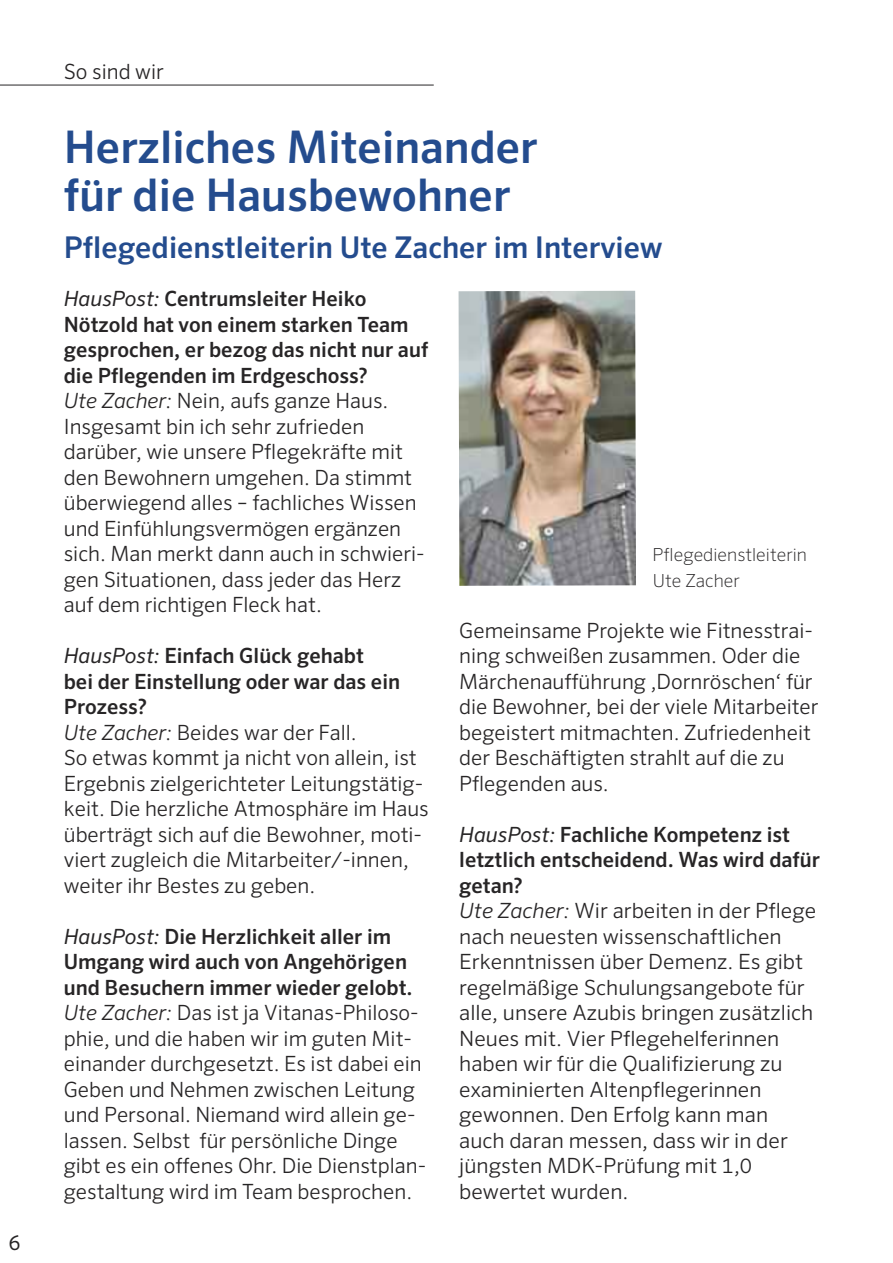
<style>
.page{position:relative;width:893px;height:1263px;background:#fff}
.page>*{position:absolute;margin:0;border:0;box-sizing:border-box;transform-origin:0 0}
.t1{font:500 45px/48px "Sero Offc Pro";color:#244c8e}
.t2{font:500 30px "Sero Offc Pro";color:#244c8e}
.t3{font:300 21px/25.5px "Sero Offc Pro";color:#272526}
.t4{font:21px "Sero Offc Pro";color:#272526}
.t5{font:200 18px/25.7px "Sero Offc Pro";letter-spacing:-.005em;color:#272526}
.s1{font-weight:400;font-style:italic}
.s2{font-weight:500}
.s3{font-style:italic}
</style>
<div class="page">
<hr style="left:0;top:85px;width:434px;height:1px;background:#272526">
<img style="left:459px;top:291px;width:177px;height:295px">
<p class="t4" style="left:9px;top:1230px;width:14px">6</p>
<p class="t3" style="left:64px;top:58px;width:102px">So sind wir</p>
<h1 class="t1" style="left:64px;top:123px;width:475px">Herzliches Miteinander für die Hausbewohner</h1>
<h2 class="t2" style="left:64px;top:230px;width:600px">Pflegedienstleiterin Ute Zacher im Interview</h2>
<p class="t3" style="left:64px;top:286px;width:366px"><span class="s1">HausPost:</span> <span class="s2">Centrumsleiter Heiko Nötzold hat von einem starken Team gesprochen, er bezog das nicht nur auf die Pflegenden im Erdgeschoss?<br></span><span class="s3">Ute Zacher:</span> Nein, aufs ganze Haus.<br>Insgesamt bin ich sehr zufrieden darüber, wie unsere Pflegekräfte mit den Bewohnern umgehen. Da stimmt überwiegend alles – fachliches Wissen und Einfühlungsvermögen ergänzen sich. Man merkt dann auch in schwieri&shy;gen Situationen, dass jeder das Herz auf dem richtigen Fleck hat.</p>
<p class="t3" style="left:64px;top:643px;width:367px"><span class="s1">HausPost:</span> <span class="s2">Einfach Glück gehabt<br>bei der Einstellung oder war das ein Prozess?<br></span><span class="s3">Ute Zacher:</span> Beides war der Fall.<br>So etwas kommt ja nicht von allein, ist Ergebnis zielgerichteter Leitungstätig&shy;keit. Die herzliche Atmosphäre im Haus überträgt sich auf die Bewohner, moti&shy;viert zugleich die Mitarbeiter/-innen, weiter ihr Bestes zu geben.</p>
<p class="t3" style="left:64px;top:923px;width:364px"><span class="s1">HausPost:</span> <span class="s2">Die Herzlichkeit aller im Umgang wird auch von Angehörigen und Besuchern immer wieder gelobt.<br></span><span class="s3">Ute Zacher:</span> Das ist ja Vitanas-Philoso&shy;phie, und die haben wir im guten Mit&shy;einander durchgesetzt. Es ist dabei ein Geben und Nehmen zwischen Leitung und Personal. Niemand wird allein ge&shy;lassen. Selbst für persönliche Dinge gibt es ein offenes Ohr. Die Dienstplan&shy;gestaltung wird im Team besprochen.</p>
<p class="t5" style="left:653px;top:542px;width:156px">Pflegedienstleiterin<br>Ute Zacher</p>
<p class="t3" style="left:459px;top:617px;width:361px">Gemeinsame Projekte wie Fitnesstrai&shy;ning schweißen zusammen. Oder die Märchenaufführung ,Dornröschen‘ für die Bewohner, bei der viele Mitarbeiter begeistert mitmachten. Zufriedenheit der Beschäftigten strahlt auf die zu Pflegenden aus.</p>
<p class="t3" style="left:459px;top:821px;width:362px"><span class="s1">HausPost:</span> <span class="s2">Fachliche Kompetenz ist letztlich entscheidend. Was wird dafür getan?<br></span><span class="s3">Ute Zacher:</span> Wir arbeiten in der Pflege nach neuesten wissenschaftlichen<br>Erkenntnissen über Demenz. Es gibt regelmäßige Schulungsangebote für alle, unsere Azubis bringen zusätzlich<br>Neues mit. Vier Pflegehelferinnen haben wir für die Qualifizierung zu examinierten Altenpflegerinnen gewonnen. Den Erfolg kann man<br>auch daran messen, dass wir in der jüngsten MDK-Prüfung mit 1,0 bewertet wurden.</p>
</div>
